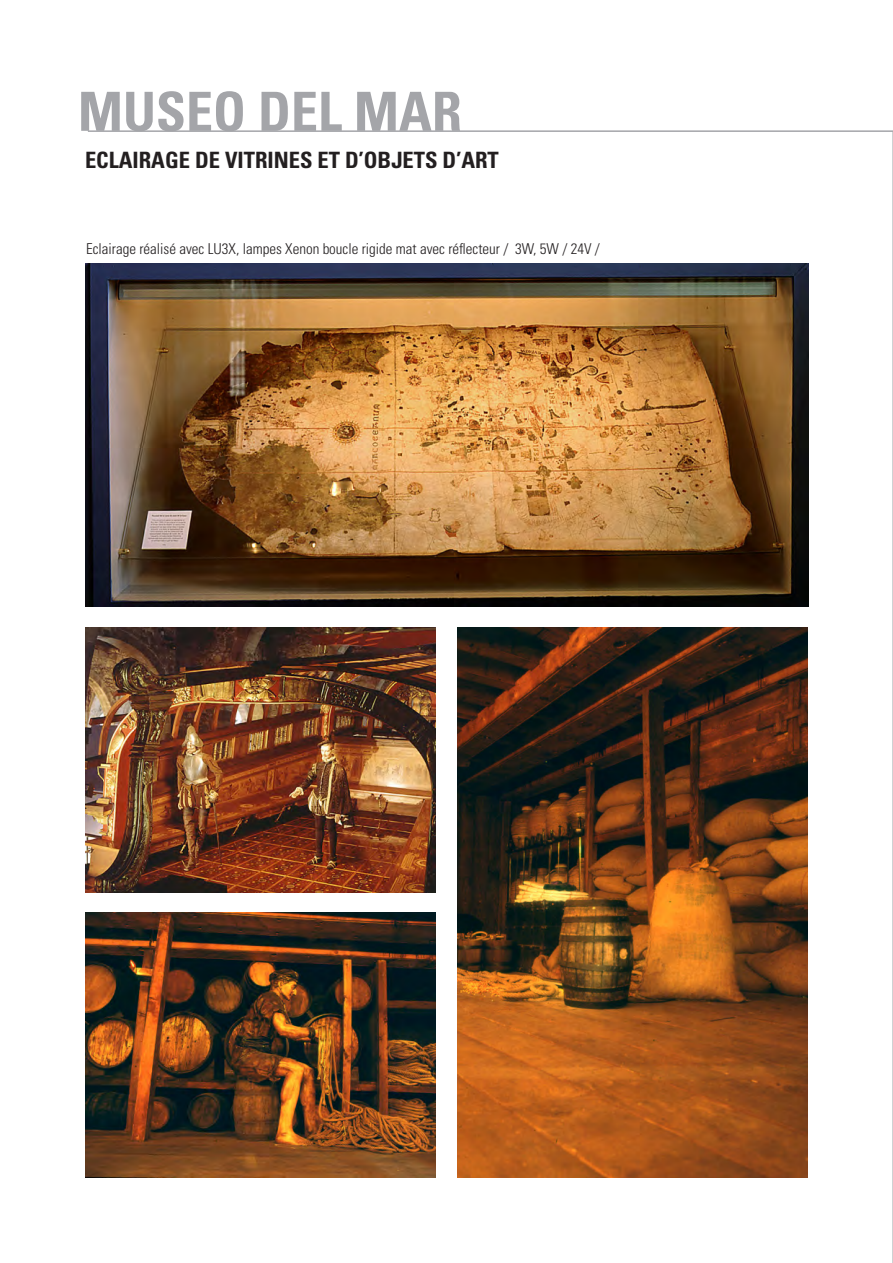
<style>
.page{position:relative;width:893px;height:1263px;background:#fff}
.page>*{position:absolute;margin:0;border:0;box-sizing:border-box;transform-origin:0 0}
.t1{font:700 condensed 54px "Univers LT";color:#a4a5a9}
.t2{font:700 condensed 22.5px "Univers LT";color:#231f20}
.t3{font:300 condensed 15px "Univers";color:#231f20}
</style>
<div class="page">
<hr style="left:88px;top:130px;width:805px;height:2px;background:#a4a5a9">
<img style="left:85px;top:264px;width:724px;height:342px">
<img style="left:85px;top:628px;width:351px;height:264px">
<img style="left:85px;top:912px;width:351px;height:266px">
<img style="left:457px;top:628px;width:351px;height:550px">
<hr style="left:892px;top:132px;width:1px;height:1131px;background:#a4a5a9">
<h1 class="t1" style="left:78px;top:78px;width:385px">MUSEO DEL MAR</h1>
<h2 class="t2" style="left:85px;top:147px;width:415px">ECLAIRAGE DE VITRINES ET D’OBJETS D’ART</h2>
<p class="t3" style="left:86px;top:240px;width:515px">Eclairage réalisé avec LU3X, lampes Xenon boucle rigide mat avec réflecteur / 3W, 5W / 24V /</p>
</div>
